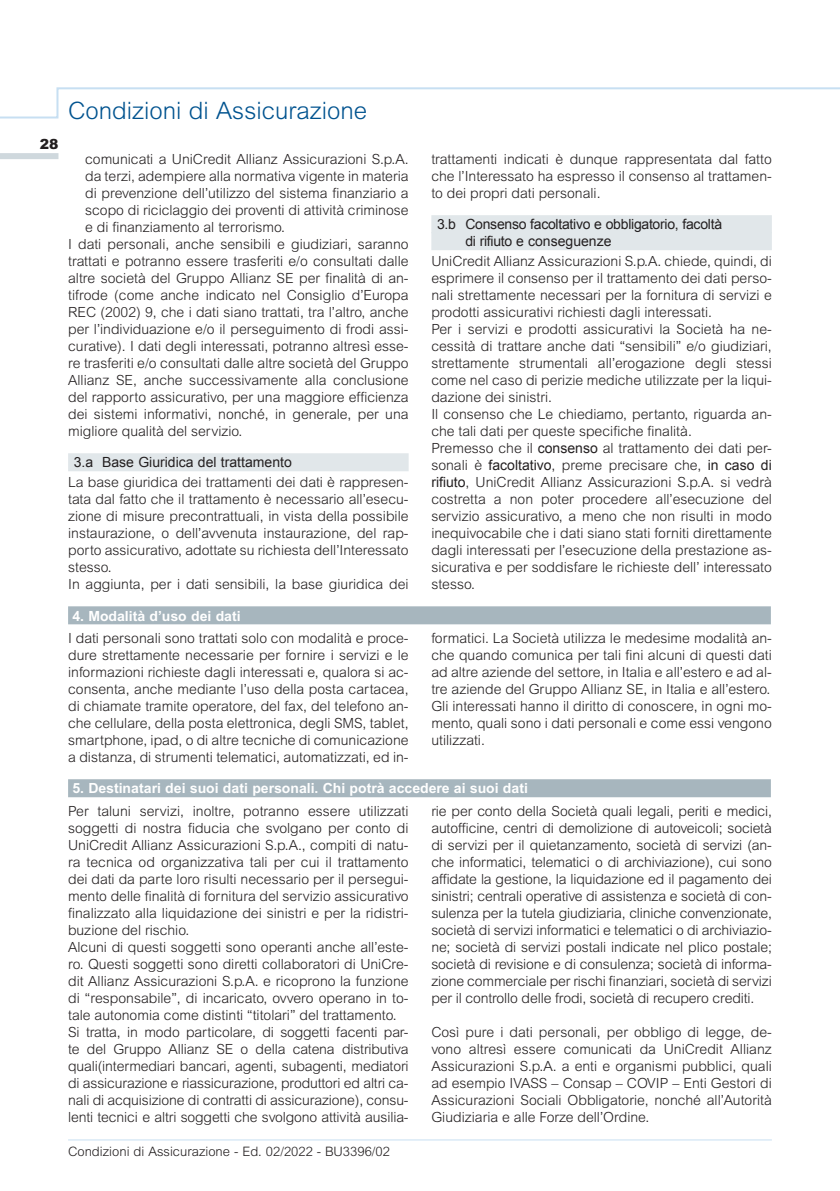
<style>
.page{position:relative;width:840px;height:1191px;background:#fff}
.page>*{position:absolute;margin:0;border:0;box-sizing:border-box;transform-origin:0 0}
.t1{font:300 24px "Arial";color:#01538f}
.t2{font:300 14px/17px "Arial";color:#231f20}
.t3{font:700 14px/22.6px "Arial";color:#fff}
.t4{font:14px/17px "Arial";letter-spacing:-.02em;color:#231f20}
.t5{font:900 14px "Arial";color:#231f20}
.t6{font:300 13px "Arial";color:#231f20}
.s1{font-weight:400}
.s2{font-weight:700;color:#fff}
.s3{font-weight:300;color:#231f20}
</style>
<div class="page">
<div style="left:0;top:153px;width:58px;height:6px;background:#cfd8dd"></div>
<hr style="left:68px;top:1139px;width:703px;height:1px;background:#c7dff2">
<svg style="left:0;top:87px;width:839px;height:32px"></svg>
<div style="left:68px;top:453px;width:340px;height:18px;background:#e1e7ea"></div>
<div style="left:431px;top:215px;width:340px;height:18px;background:#e1e7ea"></div>
<div style="left:431px;top:232px;width:340px;height:18px;background:#e1e7ea"></div>
<div style="left:68px;top:606px;width:702px;height:18px;background:#a7b6be"></div>
<div style="left:68px;top:779px;width:702px;height:18px;background:#a7b6be"></div>
<p class="t5" style="left:40px;top:135px;width:20px">28</p>
<h1 class="t1" style="left:68px;top:96px;width:300px">Condizioni di Assicurazione</h1>
<p class="t2" style="left:85px;top:151px;width:325px">comunicati a UniCredit Allianz Assicurazioni S.p.A.</p>
<p class="t2" style="left:85px;top:168px;width:325px">da terzi, adempiere alla normativa vigente in materia</p>
<p class="t2" style="left:85px;top:185px;width:325px">di prevenzione dell’utilizzo del sistema finanziario a</p>
<p class="t2" style="left:85px;top:202px;width:325px">scopo di riciclaggio dei proventi di attività criminose</p>
<p class="t2" style="left:85px;top:219px;width:201px">e di finanziamento al terrorismo.</p>
<p class="t2" style="left:68px;top:236px;width:342px">I dati personali, anche sensibili e giudiziari, saranno</p>
<p class="t2" style="left:68px;top:253px;width:342px">trattati e potranno essere trasferiti e/o consultati dalle</p>
<p class="t2" style="left:68px;top:270px;width:342px">altre società del Gruppo Allianz SE per finalità di an-</p>
<p class="t2" style="left:68px;top:287px;width:342px">tifrode (come anche indicato nel Consiglio d’Europa</p>
<p class="t2" style="left:68px;top:304px;width:342px">REC (2002) 9, che i dati siano trattati, tra l’altro, anche</p>
<p class="t2" style="left:68px;top:321px;width:342px">per l’individuazione e/o il perseguimento di frodi assi-</p>
<p class="t2" style="left:68px;top:338px;width:342px">curative). I dati degli interessati, potranno altresì esse-</p>
<p class="t2" style="left:68px;top:355px;width:342px">re trasferiti e/o consultati dalle altre società del Gruppo</p>
<p class="t2" style="left:68px;top:372px;width:342px">Allianz SE, anche successivamente alla conclusione</p>
<p class="t2" style="left:68px;top:389px;width:342px">del rapporto assicurativo, per una maggiore efficienza</p>
<p class="t2" style="left:68px;top:406px;width:342px">dei sistemi informativi, nonché, in generale, per una</p>
<p class="t2" style="left:68px;top:423px;width:176px">migliore qualità del servizio.</p>
<p class="t2" style="left:68px;top:452px;width:342px;line-height:19.8px;text-indent:6px"><span class="s1">3.a Base Giuridica del trattamento<br></span>La base giuridica dei trattamenti dei dati è rappresen-</p>
<p class="t2" style="left:68px;top:491px;width:342px">tata dal fatto che il trattamento è necessario all’esecu&shy;zione di misure precontrattuali, in vista della possibile instaurazione, o dell’avvenuta instaurazione, del rap&shy;porto assicurativo, adottate su richiesta dell’Interessato stesso.<br>In aggiunta, per i dati sensibili, la base giuridica dei</p>
<p class="t2" style="left:431px;top:151px;width:342px;text-align:justify">trattamenti indicati è dunque rappresentata dal fatto che l’Interessato ha espresso il consenso al trattamen&shy;to dei propri dati personali.</p>
<p class="t4" style="left:465px;top:216px;width:258px;text-indent:-28px">3.b Consenso facoltativo e obbligatorio, facoltà di rifiuto e conseguenze</p>
<p class="t2" style="left:431px;top:253px;width:342px">UniCredit Allianz Assicurazioni S.p.A. chiede, quindi, di esprimere il consenso per il trattamento dei dati perso&shy;nali strettamente necessari per la fornitura di servizi e prodotti assicurativi richiesti dagli interessati.<br>Per i servizi e prodotti assicurativi la Società ha ne&shy;cessità di trattare anche dati “sensibili” e/o giudiziari, strettamente strumentali all’erogazione degli stessi come nel caso di perizie mediche utilizzate per la liqui&shy;dazione dei sinistri.<br>Il consenso che Le chiediamo, pertanto, riguarda an&shy;che tali dati per queste specifiche finalità.<br>Premesso che il <span class="s1">consenso</span> al trattamento dei dati per&shy;sonali è <span class="s1">facoltativo</span>, preme precisare che, <span class="s1">in caso di rifiuto</span>, UniCredit Allianz Assicurazioni S.p.A. si vedrà costretta a non poter procedere all’esecuzione del servizio assicurativo, a meno che non risulti in modo inequivocabile che i dati siano stati forniti direttamente dagli interessati per l’esecuzione della prestazione as&shy;sicurativa e per soddisfare le richieste dell’ interessato stesso.</p>
<p class="t2" style="left:68px;top:604px;width:342px;line-height:22.6px;text-indent:4px"><span class="s2">4. Modalità d’uso dei dati<br></span>I dati personali sono trattati solo con modalità e proce-</p>
<p class="t2" style="left:68px;top:647px;width:342px;text-align:justify">dure strettamente necessarie per fornire i servizi e le informazioni richieste dagli interessati e, qualora si ac&shy;consenta, anche mediante l’uso della posta cartacea, di chiamate tramite operatore, del fax, del telefono an&shy;che cellulare, della posta elettronica, degli SMS, tablet, smartphone, ipad, o di altre tecniche di comunicazione a distanza, di strumenti telematici, automatizzati, ed in-</p>
<p class="t2" style="left:431px;top:629px;width:342px;text-align:justify">formatici. La Società utilizza le medesime modalità an&shy;che quando comunica per tali fini alcuni di questi dati ad altre aziende del settore, in Italia e all’estero e ad al&shy;tre aziende del Gruppo Allianz SE, in Italia e all’estero.<br>Gli interessati hanno il diritto di conoscere, in ogni mo&shy;mento, quali sono i dati personali e come essi vengono utilizzati.</p>
<p class="t3" style="left:68px;top:777px;width:461px;text-indent:4px">5. Destinatari dei suoi dati personali. Chi potrà accedere ai suoi dati<br><span class="s3">Per taluni servizi, inoltre, potranno essere utilizzati</span></p>
<p class="t2" style="left:68px;top:819px;width:342px">soggetti di nostra fiducia che svolgano per conto di UniCredit Allianz Assicurazioni S.p.A., compiti di natu&shy;ra tecnica od organizzativa tali per cui il trattamento dei dati da parte loro risulti necessario per il persegui&shy;mento delle finalità di fornitura del servizio assicurativo finalizzato alla liquidazione dei sinistri e per la ridistri&shy;buzione del rischio.<br>Alcuni di questi soggetti sono operanti anche all’este&shy;ro. Questi soggetti sono diretti collaboratori di UniCre&shy;dit Allianz Assicurazioni S.p.A. e ricoprono la funzione di “responsabile”, di incaricato, ovvero operano in to&shy;tale autonomia come distinti “titolari” del trattamento.<br>Si tratta, in modo particolare, di soggetti facenti par&shy;te del Gruppo Allianz SE o della catena distributiva quali(intermediari bancari, agenti, subagenti, mediatori di assicurazione e riassicurazione, produttori ed altri ca&shy;nali di acquisizione di contratti di assicurazione), consu&shy;lenti tecnici e altri soggetti che svolgono attività ausilia-</p>
<p class="t2" style="left:431px;top:802px;width:342px;text-align:justify">rie per conto della Società quali legali, periti e medici, autofficine, centri di demolizione di autoveicoli; società di servizi per il quietanzamento, società di servizi (an&shy;che informatici, telematici o di archiviazione), cui sono affidate la gestione, la liquidazione ed il pagamento dei sinistri; centrali operative di assistenza e società di con&shy;sulenza per la tutela giudiziaria, cliniche convenzionate, società di servizi informatici e telematici o di archiviazio&shy;ne; società di servizi postali indicate nel plico postale; società di revisione e di consulenza; società di informa&shy;zione commerciale per rischi finanziari, società di servizi per il controllo delle frodi, società di recupero crediti.</p>
<p class="t2" style="left:431px;top:1023px;width:342px;text-align:justify">Così pure i dati personali, per obbligo di legge, de&shy;vono altresì essere comunicati da UniCredit Allianz Assicurazioni S.p.A. a enti e organismi pubblici, quali ad esempio IVASS – Consap – COVIP – Enti Gestori di Assicurazioni Sociali Obbligatorie, nonché all’Autorità Giudiziaria e alle Forze dell’Ordine.</p>
<p class="t6" style="left:68px;top:1144px;width:323px">Condizioni di Assicurazione - Ed. 02/2022 - BU3396/02</p>
</div>
